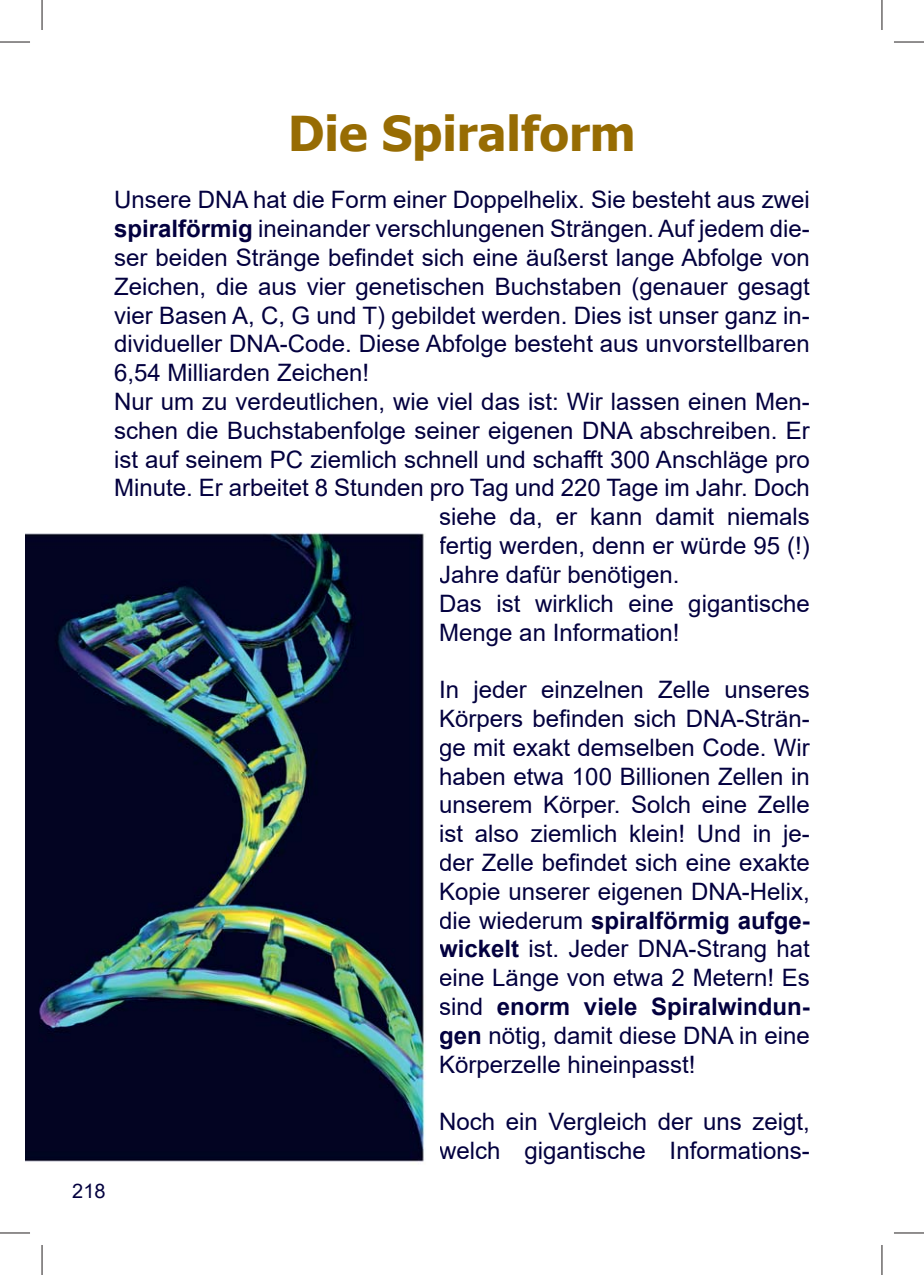
<style>
.page{position:relative;width:924px;height:1275px;background:#fff}
.page>*{position:absolute;margin:0;border:0;box-sizing:border-box;transform-origin:0 0}
.t1{font:700 48px "Tahoma";color:#976c03}
.t2{font:24px/28.8px "Arial";color:#03003f;text-align:justify}
.t3{font:20px "Arial";color:#03003f}
.s1{font-weight:700}
</style>
<div class="page">
<img style="left:25px;top:533px;width:400px;height:629px">
<hr style="left:0;top:42px;width:30px;height:1px;background:#231f20">
<hr style="left:893px;top:42px;width:30px;height:1px;background:#231f20">
<hr style="left:0;top:1232px;width:30px;height:1px;background:#231f20">
<hr style="left:893px;top:1232px;width:30px;height:1px;background:#231f20">
<hr style="left:42px;top:0;width:1px;height:30px;background:#231f20">
<hr style="left:42px;top:1245px;width:1px;height:30px;background:#231f20">
<hr style="left:881px;top:0;width:1px;height:30px;background:#231f20">
<hr style="left:881px;top:1245px;width:1px;height:30px;background:#231f20">
<p class="t3" style="left:72px;top:1179px;width:35px">218</p>
<h1 class="t1" style="left:288px;top:103px;width:349px">Die Spiralform</h1>
<p class="t2" style="left:114px;top:186px;width:696px">Unsere DNA hat die Form einer Doppelhelix. Sie besteht aus zwei</p>
<p class="t2" style="left:114px;top:214px;width:696px"><span class="s1">spiralförmig</span> ineinander verschlungenen Strängen. Auf jedem die-</p>
<p class="t2" style="left:114px;top:243px;width:696px">ser beiden Stränge befindet sich eine äußerst lange Abfolge von</p>
<p class="t2" style="left:114px;top:272px;width:696px">Zeichen, die aus vier genetischen Buchstaben (genauer gesagt</p>
<p class="t2" style="left:114px;top:301px;width:697px">vier Basen A, C, G und T) gebildet werden. Dies ist unser ganz in-</p>
<p class="t2" style="left:114px;top:330px;width:696px">dividueller DNA-Code. Diese Abfolge besteht aus unvorstellbaren</p>
<p class="t2" style="left:114px;top:358px;width:256px">6,54 Milliarden Zeichen!</p>
<p class="t2" style="left:114px;top:387px;width:697px">Nur um zu verdeutlichen, wie viel das ist: Wir lassen einen Men-</p>
<p class="t2" style="left:114px;top:416px;width:696px">schen die Buchstabenfolge seiner eigenen DNA abschreiben. Er</p>
<p class="t2" style="left:114px;top:445px;width:697px">ist auf seinem PC ziemlich schnell und schafft 300 Anschläge pro</p>
<p class="t2" style="left:114px;top:474px;width:697px">Minute. Er arbeitet 8 Stunden pro Tag und 220 Tage im Jahr. Doch</p>
<p class="t2" style="left:439px;top:502px;width:372px">siehe da, er kann damit niemals</p>
<p class="t2" style="left:439px;top:531px;width:372px">fertig werden, denn er würde 95 (!)</p>
<p class="t2" style="left:439px;top:560px;width:242px">Jahre dafür benötigen.</p>
<p class="t2" style="left:439px;top:589px;width:372px">Das ist wirklich eine gigantische</p>
<p class="t2" style="left:439px;top:618px;width:242px">Menge an Information!</p>
<p class="t2" style="left:439px;top:675px;width:372px">In jeder einzelnen Zelle unseres Körpers befinden sich DNA-Strän&shy;ge mit exakt demselben Code. Wir haben etwa 100 Billionen Zellen in unserem Körper. Solch eine Zelle ist also ziemlich klein! Und in je&shy;der Zelle befindet sich eine exakte Kopie unserer eigenen DNA-Helix, die wiederum <span class="s1">spiralförmig aufge&shy;wickelt</span> ist. Jeder DNA-Strang hat eine Länge von etwa 2 Metern! Es sind <span class="s1">enorm viele Spiralwindun&shy;gen</span> nötig, damit diese DNA in eine Körperzelle hineinpasst!</p>
<p class="t2" style="left:439px;top:1107px;width:372px">Noch ein Vergleich der uns zeigt, welch gigantische Informations-</p>
</div>
